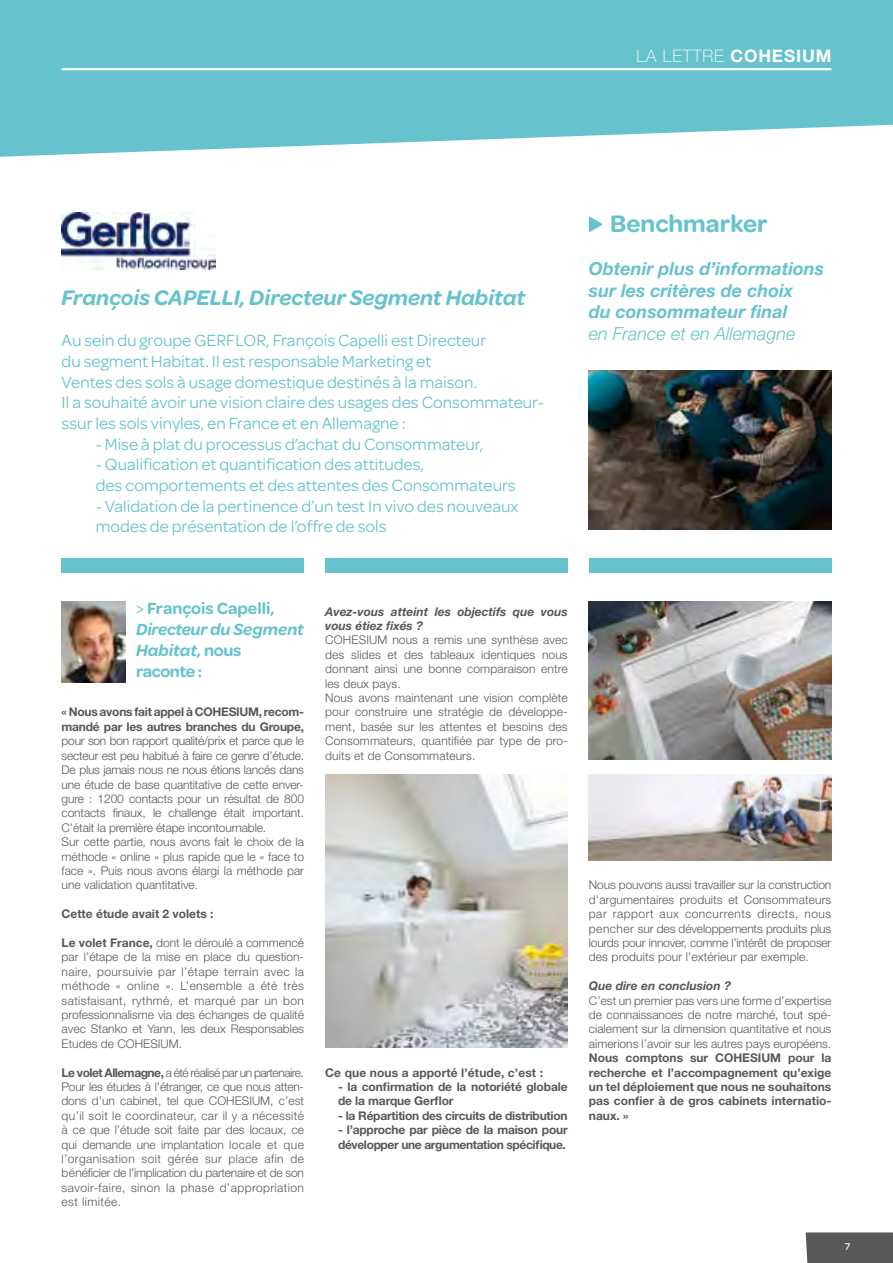
<style>
.page{position:relative;width:893px;height:1263px;background:#fff}
.page>*{position:absolute;margin:0;border:0;box-sizing:border-box;transform-origin:0 0}
.t1{font:600 25.5px "Omnes";color:#66c2cc}
.t2{font:italic 600 22.5px "Omnes";color:#66c2cc}
.t3{font:italic 700 18px/21.6px "Helvetica Neue";color:#66c2cc}
.t4{font:italic 300 18px "Helvetica Neue";color:#66c2cc}
.t5{font:17.25px/20.7px "Omnes";color:#66c2cc}
.t6{font:600 17.25px/20.7px "Omnes";color:#66c2cc}
.t7{font:100 17.25px "Helvetica Neue";letter-spacing:.05em;color:#fff}
.t8{font:300 12px/14.4px "Helvetica Neue";color:#58585a;text-align:justify}
.t9{font:700 12px/14.4px "Helvetica Neue";letter-spacing:-.02em;color:#58585a}
.t10{font:italic 700 12px/14.4px "Helvetica Neue";color:#58585a}
.t11{font:700 12px "Helvetica Neue";letter-spacing:.01em;color:#58585a}
.t12{font:700 12px "Helvetica Neue";color:#58585a}
.t13{font:500 10.5px "Omnes";color:#fff}
.s1{font-weight:700}
.s2{font-weight:400}
.s3{font-style:italic}
</style>
<div class="page">
<svg style="left:0;top:0;width:893px;height:157px;background:#76c8d1"></svg>
<hr style="left:62px;top:68px;width:769px;height:2px;background:#fff">
<div style="left:62px;top:558px;width:242px;height:15px;background:#66c2cc"></div>
<div style="left:325px;top:558px;width:243px;height:15px;background:#66c2cc"></div>
<div style="left:589px;top:558px;width:242px;height:15px;background:#66c2cc"></div>
<div style="left:806px;top:1232px;width:87px;height:31px;background:#58585a"></div>
<img style="left:589px;top:371px;width:242px;height:158px">
<img style="left:589px;top:601px;width:242px;height:158px">
<img style="left:589px;top:774px;width:242px;height:86px">
<img style="left:62px;top:213px;width:153px;height:56px">
<img style="left:62px;top:601px;width:63px;height:81px">
<img style="left:325px;top:774px;width:243px;height:274px">
<svg style="left:589px;top:216px;width:14px;height:16px"></svg>
<h3 class="t7" style="left:637px;top:46px;width:196px">LA LETTRE <span class="s1">COHESIUM</span></h3>
<h2 class="t2" style="left:62px;top:284px;width:465px">François CAPELLI, Directeur Segment Habitat</h2>
<p class="t5" style="left:62px;top:330px;width:484px">Au sein du groupe GERFLOR, François Capelli est Directeur<br>du segment Habitat. Il est responsable Marketing et<br>Ventes des sols à usage domestique destinés à la maison.<br>Il a souhaité avoir une vision claire des usages des Consommateur&shy;ssur les sols vinyles, en France et en Allemagne :</p>
<h3 class="t5" style="left:96px;top:434px;width:389px">- Mise à plat du processus d’achat du Consommateur,</h3>
<h3 class="t5" style="left:96px;top:454px;width:422px">- Qualification et quantification des attitudes,<br>des comportements et des attentes des Consommateurs</h3>
<h3 class="t5" style="left:96px;top:496px;width:424px">- Validation de la pertinence d’un test In vivo des nouveaux modes de présentation de l’offre de sols</h3>
<h1 class="t1" style="left:610px;top:209px;width:159px">Benchmarker</h1>
<h3 class="t3" style="left:589px;top:258px;width:237px">Obtenir plus d’informations sur les critères de choix<br>du consommateur final</h3>
<h3 class="t4" style="left:589px;top:323px;width:208px">en France et en Allemagne</h3>
<h3 class="t6" style="left:136px;top:598px;width:169px"><span class="s2">&gt;</span> François Capelli,<br><span class="s3">Directeur du Segment<br>Habitat,</span> nous raconte :</h3>
<p class="t9" style="left:62px;top:705px;width:244px">« Nous avons fait appel à COHESIUM, recom&shy;mandé par les autres branches du Groupe,</p>
<p class="t8" style="left:62px;top:733px;width:244px;text-align:left">pour son bon rapport qualité/prix et parce que le secteur est peu habitué à faire ce genre d’étude.<br>De plus jamais nous ne nous étions lancés dans une étude de base quantitative de cette enver&shy;gure : 1200 contacts pour un résultat de 800 contacts finaux, le challenge était important.<br>C’était la première étape incontournable.<br>Sur cette partie, nous avons fait le choix de la méthode « online » plus rapide que le « face to face ». Puis nous avons élargi la méthode par une validation quantitative.</p>
<p class="t12" style="left:62px;top:906px;width:153px">Cette étude avait 2 volets :</p>
<p class="t8" style="left:62px;top:935px;width:244px"><span class="s1">Le volet France,</span> dont le déroulé a commencé par l’étape de la mise en place du question&shy;naire, poursuivie par l’étape terrain avec la méthode « online ». L’ensemble a été très satisfaisant, rythmé, et marqué par un bon professionnalisme via des échanges de qualité avec Stanko et Yann, les deux Responsables Etudes de COHESIUM.</p>
<p class="t8" style="left:62px;top:1065px;width:244px"><span class="s1">Le volet Allemagne,</span> a été réalisé par un partenaire.<br>Pour les études à l’étranger, ce que nous atten&shy;dons d’un cabinet, tel que COHESIUM, c’est qu’il soit le coordinateur, car il y a nécessité à ce que l’étude soit faite par des locaux, ce qui demande une implantation locale et que l’organisation soit gérée sur place afin de bénéficier de l’implication du partenaire et de son savoir-faire, sinon la phase d’appropriation est limitée.</p>
<p class="t10" style="left:325px;top:604px;width:244px">Avez-vous atteint les objectifs que vous vous étiez fixés ?</p>
<p class="t8" style="left:325px;top:633px;width:244px;text-align:left">COHESIUM nous a remis une synthèse avec des slides et des tableaux identiques nous donnant ainsi une bonne comparaison entre les deux pays.<br>Nous avons maintenant une vision complète pour construire une stratégie de développe&shy;ment, basée sur les attentes et besoins des Consommateurs, quantifiée par type de pro&shy;duits et de Consommateurs.</p>
<p class="t11" style="left:325px;top:1065px;width:219px">Ce que nous a apporté l’étude, c’est :</p>
<p class="t9" style="left:338px;top:1079px;width:231px">- la confirmation de la notoriété globale de la marque Gerflor</p>
<p class="t9" style="left:338px;top:1108px;width:231px">- la Répartition des circuits de distribution</p>
<p class="t9" style="left:338px;top:1122px;width:231px">- l’approche par pièce de la maison pour développer une argumentation spécifique.</p>
<p class="t8" style="left:589px;top:877px;width:244px">Nous pouvons aussi travailler sur la construction d’argumentaires produits et Consommateurs par rapport aux concurrents directs, nous pencher sur des développements produits plus lourds pour innover, comme l’intérêt de proposer des produits pour l’extérieur par exemple.</p>
<p class="t10" style="left:589px;top:978px;width:144px">Que dire en conclusion ?</p>
<p class="t8" style="left:589px;top:993px;width:244px">C’est un premier pas vers une forme d’expertise de connaissances de notre marché, tout spé&shy;cialement sur la dimension quantitative et nous aimerions l’avoir sur les autres pays européens.</p>
<p class="t9" style="left:589px;top:1050px;width:244px;text-align:justify">Nous comptons sur COHESIUM pour la recherche et l’accompagnement qu’exige un tel déploiement que nous ne souhaitons pas confier à de gros cabinets internatio&shy;naux. »</p>
<p class="t13" style="left:845px;top:1240px;width:7px">7</p>
</div>
